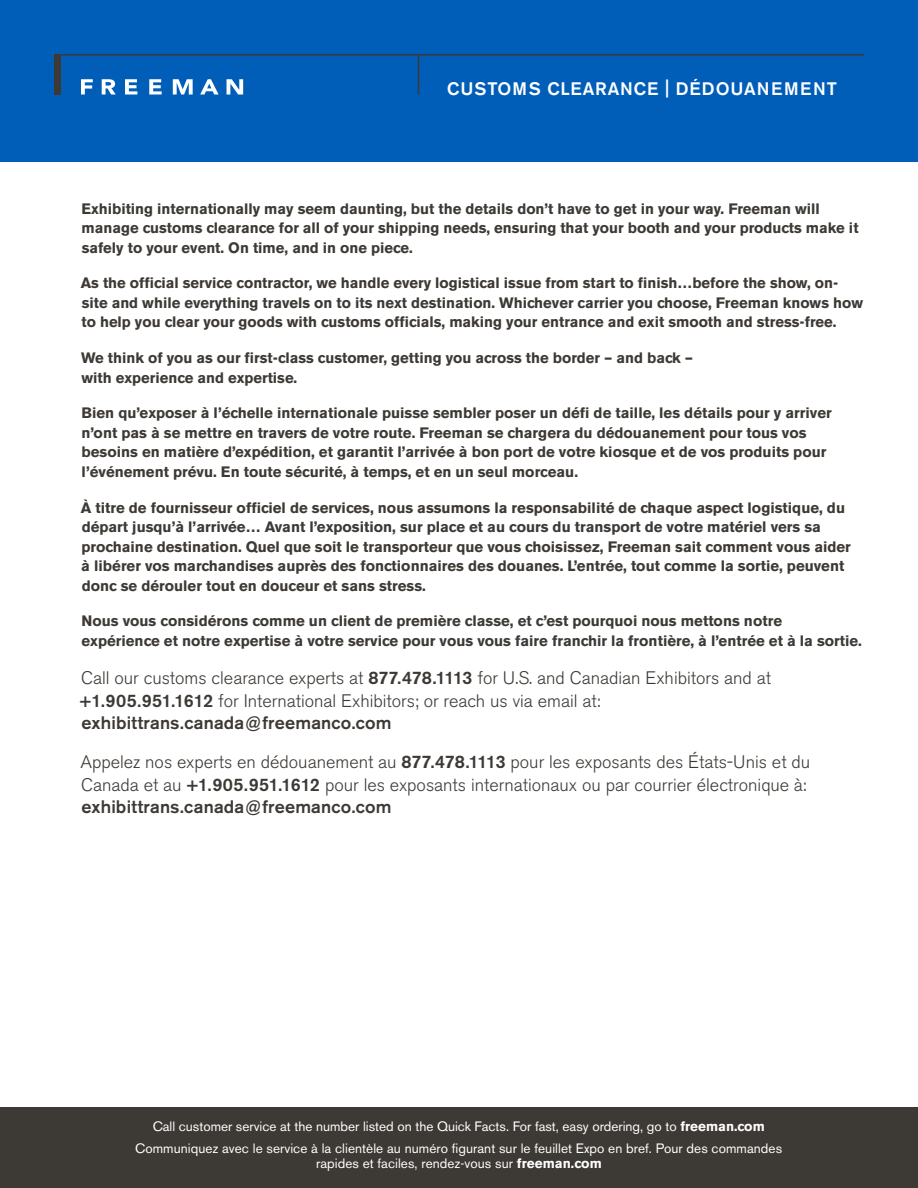
<style>
.page{position:relative;width:918px;height:1188px;background:#fff}
.page>*{position:absolute;margin:0;border:0;box-sizing:border-box;transform-origin:0 0}
.t1{font:300 18px/22.5px "Akzidenz Grotesk BE";color:#3d3935}
.t2{font:500 18px "Akzidenz Grotesk BE";letter-spacing:.05em;color:#fff}
.t3{font:700 15px/19.5px "Akzidenz Grotesk BE";color:#3d3935}
.t4{font:13.5px/21.8px "Akzidenz Grotesk BE";letter-spacing:.005em;color:#fff;text-align:center}
.s1{font-weight:500}
.s2{font-weight:700}
</style>
<div class="page">
<div style="left:0;top:0;width:918px;height:162px;background:#005eb8"></div>
<div style="left:54px;top:54px;width:7px;height:40px;background:#3d3935"></div>
<svg style="left:227px;top:79px;width:16px;height:15px"></svg>
<svg style="left:81px;top:79px;width:12px;height:15px"></svg>
<svg style="left:102px;top:79px;width:14px;height:15px"></svg>
<svg style="left:125px;top:79px;width:12px;height:15px"></svg>
<svg style="left:149px;top:79px;width:13px;height:15px"></svg>
<svg style="left:173px;top:79px;width:20px;height:15px"></svg>
<svg style="left:200px;top:79px;width:19px;height:15px"></svg>
<hr style="left:55px;top:54px;width:809px;height:2px;background:#3d3935">
<hr style="left:418px;top:54px;width:1px;height:40px;background:#3d3935">
<div style="left:0;top:1107px;width:918px;height:81px;background:#3d3935"></div>
<p class="t2" style="left:447px;top:77px;width:391px">CUSTOMS CLEARANCE | DÉDOUANEMENT</p>
<p class="t3" style="left:81px;top:199px;width:779px">Exhibiting internationally may seem daunting, but the details don’t have to get in your way. Freeman will manage customs clearance for all of your shipping needs, ensuring that your booth and your products make it safely to your event. On time, and in one piece.</p>
<p class="t3" style="left:81px;top:274px;width:784px">As the official service contractor, we handle every logistical issue from start to finish…before the show, on&shy;site and while everything travels on to its next destination. Whichever carrier you choose, Freeman knows how to help you clear your goods with customs officials, making your entrance and exit smooth and stress-free.</p>
<p class="t3" style="left:81px;top:348px;width:613px">We think of you as our first-class customer, getting you across the border – and back – with experience and expertise.</p>
<p class="t3" style="left:81px;top:404px;width:752px">Bien qu’exposer à l’échelle internationale puisse sembler poser un défi de taille, les détails pour y arriver n’ont pas à se mettre en travers de votre route. Freeman se chargera du dédouanement pour tous vos besoins en matière d’expédition, et garantit l’arrivée à bon port de votre kiosque et de vos produits pour l’événement prévu. En toute sécurité, à temps, et en un seul morceau.</p>
<p class="t3" style="left:81px;top:498px;width:772px">À titre de fournisseur officiel de services, nous assumons la responsabilité de chaque aspect logistique, du départ jusqu’à l’arrivée… Avant l’exposition, sur place et au cours du transport de votre matériel vers sa prochaine destination. Quel que soit le transporteur que vous choisissez, Freeman sait comment vous aider à libérer vos marchandises auprès des fonctionnaires des douanes. L’entrée, tout comme la sortie, peuvent donc se dérouler tout en douceur et sans stress.</p>
<p class="t3" style="left:81px;top:611px;width:782px">Nous vous considérons comme un client de première classe, et c’est pourquoi nous mettons notre expérience et notre expertise à votre service pour vous vous faire franchir la frontière, à l’entrée et à la sortie.</p>
<p class="t1" style="left:80px;top:667px;width:693px">Call our customs clearance experts at <span class="s1">877.478.1113</span> for U.S. and Canadian Exhibitors and at <span class="s1">+1.905.951.1612</span> for International Exhibitors; or reach us via email at: <span class="s1">exhibittrans.canada@freemanco.com</span></p>
<p class="t1" style="left:80px;top:751px;width:731px">Appelez nos experts en dédouanement au <span class="s1">877.478.1113</span> pour les exposants des États-Unis et du<br>Canada et au <span class="s1">+1.905.951.1612</span> pour les exposants internationaux ou par courrier électronique à: <span class="s1">exhibittrans.canada@freemanco.com</span></p>
<p class="t4" style="left:135px;top:1115px;width:648px">Call customer service at the number listed on the Quick Facts. For fast, easy ordering, go to <span class="s2">freeman.com<br></span>Communiquez avec le service à la clientèle au numéro figurant sur le feuillet Expo en bref. Pour des commandes</p>
<p class="t4" style="left:316px;top:1152px;width:287px">rapides et faciles, rendez-vous sur <span class="s2">freeman.com</span></p>
</div>
